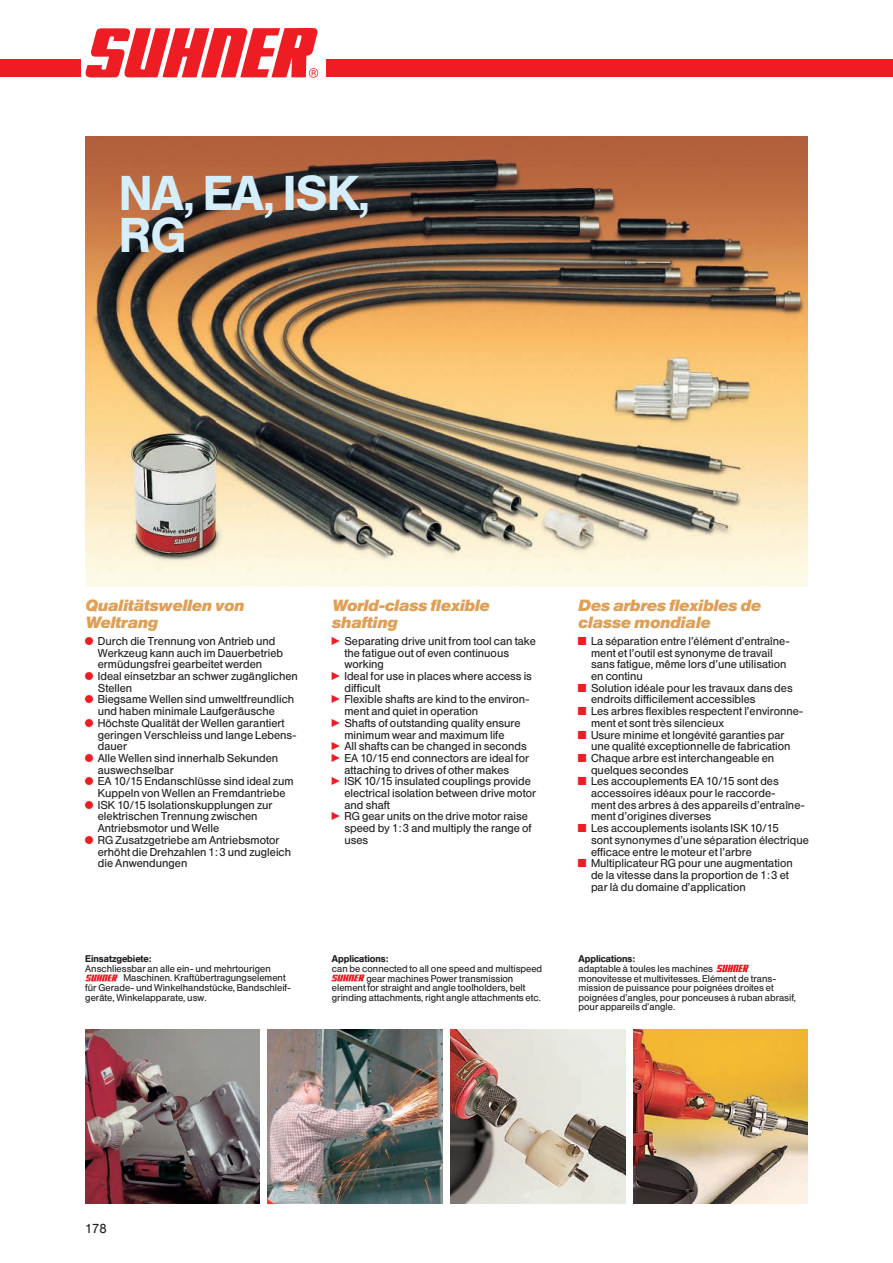
<style>
.page{position:relative;width:893px;height:1263px;background:#fff}
.page>*{position:absolute;margin:0;border:0;box-sizing:border-box;transform-origin:0 0}
.t1{font:500 48.3px/42.5px "Helvetica BQ";color:#d4effb}
.t2{font:italic 700 16.05px/17px "Helvetica BQ";color:#dea057}
.t3{font:12.9px "Helvetica BQ";color:#231f20}
.t4{font:11.25px "Helvetica BQ";color:#231f20}
.t5{font:9.6px/9.6px "Helvetica BQ";color:#231f20}
.t6{font:500 9.6px "Helvetica BQ";color:#231f20}
.s1{font-family:"AG Figures+Pi BQ";color:#ee1d23}
</style>
<div class="page">
<img style="left:85px;top:136px;width:723px;height:451px">
<img style="left:85px;top:1029px;width:174px;height:174px">
<img style="left:268px;top:1029px;width:174px;height:174px">
<img style="left:451px;top:1029px;width:174px;height:174px">
<img style="left:634px;top:1029px;width:174px;height:174px">
<img style="left:85px;top:974px;width:33px;height:8px">
<img style="left:331px;top:974px;width:34px;height:8px">
<img style="left:716px;top:964px;width:33px;height:9px">
<div style="left:0;top:60px;width:893px;height:17px;background:#ee1d23"></div>
<img style="left:81px;top:28px;width:244px;height:50px">
<h1 class="t1" style="left:119px;top:172px;width:252px">NA, EA, ISK,<br>RG</h1>
<h2 class="t2" style="left:85px;top:597px;width:161px">Qualitätswellen von<br>Weltrang</h2>
<p class="t4" style="left:85px;top:635px;width:192px"><span class="s1">X</span> Durch die Trennung von Antrieb und</p>
<p class="t4" style="left:98px;top:647px;width:187px">Werkzeug kann auch im Dauerbetrieb</p>
<p class="t4" style="left:98px;top:658px;width:166px">ermüdungsfrei gearbeitet werden</p>
<p class="t4" style="left:85px;top:670px;width:214px"><span class="s1">X</span> Ideal einsetzbar an schwer zugänglichen</p>
<p class="t4" style="left:98px;top:682px;width:36px">Stellen</p>
<p class="t4" style="left:85px;top:693px;width:211px"><span class="s1">X</span> Biegsame Wellen sind umweltfreundlich</p>
<p class="t4" style="left:98px;top:705px;width:179px">und haben minimale Laufgeräusche</p>
<p class="t4" style="left:85px;top:717px;width:201px"><span class="s1">X</span> Höchste Qualität der Wellen garantiert</p>
<p class="t4" style="left:98px;top:728px;width:200px">geringen Verschleiss und lange Lebens-</p>
<p class="t4" style="left:98px;top:740px;width:31px">dauer</p>
<p class="t4" style="left:85px;top:752px;width:195px"><span class="s1">X</span> Alle Wellen sind innerhalb Sekunden</p>
<p class="t4" style="left:98px;top:764px;width:77px">auswechselbar</p>
<p class="t4" style="left:85px;top:775px;width:210px"><span class="s1">X</span> EA 10/15 Endanschlüsse sind ideal zum</p>
<p class="t4" style="left:98px;top:787px;width:189px">Kuppeln von Wellen an Fremdantriebe</p>
<p class="t4" style="left:85px;top:799px;width:189px"><span class="s1">X</span> ISK 10/15 Isolationskupplungen zur</p>
<p class="t4" style="left:98px;top:810px;width:161px">elektrischen Trennung zwischen</p>
<p class="t4" style="left:98px;top:822px;width:123px">Antriebsmotor und Welle</p>
<p class="t4" style="left:85px;top:834px;width:196px"><span class="s1">X</span> RG Zusatzgetriebe am Antriebsmotor</p>
<p class="t4" style="left:98px;top:845px;width:195px">erhöht die Drehzahlen 1:3 und zugleich</p>
<p class="t4" style="left:98px;top:857px;width:91px">die Anwendungen</p>
<h2 class="t2" style="left:332px;top:597px;width:160px">World-class flexible shafting</h2>
<p class="t4" style="left:332px;top:635px;width:206px"><span class="s1">N</span> Separating drive unit from tool can take</p>
<p class="t4" style="left:344px;top:647px;width:166px">the fatigue out of even continuous</p>
<p class="t4" style="left:344px;top:658px;width:41px">working</p>
<p class="t4" style="left:332px;top:670px;width:202px"><span class="s1">N</span> Ideal for use in places where access is</p>
<p class="t4" style="left:344px;top:682px;width:38px">difficult</p>
<p class="t4" style="left:332px;top:693px;width:200px"><span class="s1">N</span> Flexible shafts are kind to the environ-</p>
<p class="t4" style="left:344px;top:705px;width:135px">ment and quiet in operation</p>
<p class="t4" style="left:332px;top:717px;width:191px"><span class="s1">N</span> Shafts of outstanding quality ensure</p>
<p class="t4" style="left:344px;top:728px;width:162px">minimum wear and maximum life</p>
<p class="t4" style="left:332px;top:740px;width:197px"><span class="s1">N</span> All shafts can be changed in seconds</p>
<p class="t4" style="left:332px;top:752px;width:199px"><span class="s1">N</span> EA 10/15 end connectors are ideal for</p>
<p class="t4" style="left:344px;top:764px;width:166px">attaching to drives of other makes</p>
<p class="t4" style="left:332px;top:775px;width:201px"><span class="s1">N</span> ISK 10/15 insulated couplings provide</p>
<p class="t4" style="left:344px;top:787px;width:193px">electrical isolation between drive motor</p>
<p class="t4" style="left:344px;top:799px;width:47px">and shaft</p>
<p class="t4" style="left:332px;top:810px;width:198px"><span class="s1">N</span> RG gear units on the drive motor raise</p>
<p class="t4" style="left:344px;top:822px;width:189px">speed by 1:3 and multiply the range of</p>
<p class="t4" style="left:344px;top:834px;width:25px">uses</p>
<p class="t6" style="left:85px;top:953px;width:68px">Einsatzgebiete:</p>
<p class="t5" style="left:85px;top:964px;width:187px">Anschliessbar an alle ein- und mehrtourigen</p>
<p class="t5" style="left:123px;top:974px;width:164px">Maschinen. Kraftübertragungselement</p>
<p class="t5" style="left:85px;top:983px;width:207px">für Gerade- und Winkelhandstücke, Bandschleif-</p>
<p class="t5" style="left:85px;top:993px;width:123px">geräte, Winkelapparate, usw.</p>
<p class="t6" style="left:332px;top:953px;width:58px">Applications:</p>
<p class="t5" style="left:332px;top:964px;width:212px">can be connected to all one speed and multispeed</p>
<p class="t5" style="left:366px;top:974px;width:149px">gear machines Power transmission</p>
<p class="t5" style="left:332px;top:983px;width:195px">element for straight and angle toolholders, belt</p>
<p class="t5" style="left:332px;top:993px;width:211px">grinding attachments, right angle attachments etc.</p>
<h2 class="t2" style="left:578px;top:597px;width:184px">Des arbres flexibles de classe mondiale</h2>
<p class="t4" style="left:578px;top:635px;width:213px"><span class="s1">Y</span> La séparation entre l’élément d’entraîne-</p>
<p class="t4" style="left:591px;top:647px;width:183px">ment et l’outil est synonyme de travail</p>
<p class="t4" style="left:591px;top:658px;width:197px">sans fatigue, même lors d’une utilisation</p>
<p class="t4" style="left:591px;top:670px;width:53px">en continu</p>
<p class="t4" style="left:578px;top:682px;width:216px"><span class="s1">Y</span> Solution idéale pour les travaux dans des</p>
<p class="t4" style="left:591px;top:693px;width:166px">endroits difficilement accessibles</p>
<p class="t4" style="left:578px;top:705px;width:227px"><span class="s1">Y</span> Les arbres flexibles respectent l’environne-</p>
<p class="t4" style="left:591px;top:717px;width:134px">ment et sont très silencieux</p>
<p class="t4" style="left:578px;top:728px;width:208px"><span class="s1">Y</span> Usure minime et longévité garanties par</p>
<p class="t4" style="left:591px;top:740px;width:201px">une qualité exceptionnelle de fabrication</p>
<p class="t4" style="left:578px;top:752px;width:197px"><span class="s1">Y</span> Chaque arbre est interchangeable en</p>
<p class="t4" style="left:591px;top:764px;width:99px">quelques secondes</p>
<p class="t4" style="left:578px;top:775px;width:202px"><span class="s1">Y</span> Les accouplements EA 10/15 sont des</p>
<p class="t4" style="left:591px;top:787px;width:186px">accessoires idéaux pour le raccorde-</p>
<p class="t4" style="left:591px;top:799px;width:215px">ment des arbres à des appareils d’entraîne-</p>
<p class="t4" style="left:591px;top:810px;width:122px">ment d’origines diverses</p>
<p class="t4" style="left:578px;top:822px;width:202px"><span class="s1">Y</span> Les accouplements isolants ISK 10/15</p>
<p class="t4" style="left:591px;top:834px;width:219px">sont synonymes d’une séparation électrique</p>
<p class="t4" style="left:591px;top:845px;width:162px">efficace entre le moteur et l’arbre</p>
<p class="t4" style="left:578px;top:857px;width:216px"><span class="s1">Y</span> Multiplicateur RG pour une augmentation</p>
<p class="t4" style="left:591px;top:869px;width:199px">de la vitesse dans la proportion de 1:3 et</p>
<p class="t4" style="left:591px;top:880px;width:156px">par là du domaine d’application</p>
<p class="t6" style="left:579px;top:953px;width:58px">Applications:</p>
<p class="t5" style="left:579px;top:964px;width:219px">adaptable à toules les machines<br>monovitesse et multivitesses. Elément de trans&shy;mission de puissance pour poignées droites et poignées d’angles, pour ponceuses à ruban abrasif, pour appareils d’angle.</p>
<p class="t3" style="left:85px;top:1222px;width:23px">178</p>
</div>
